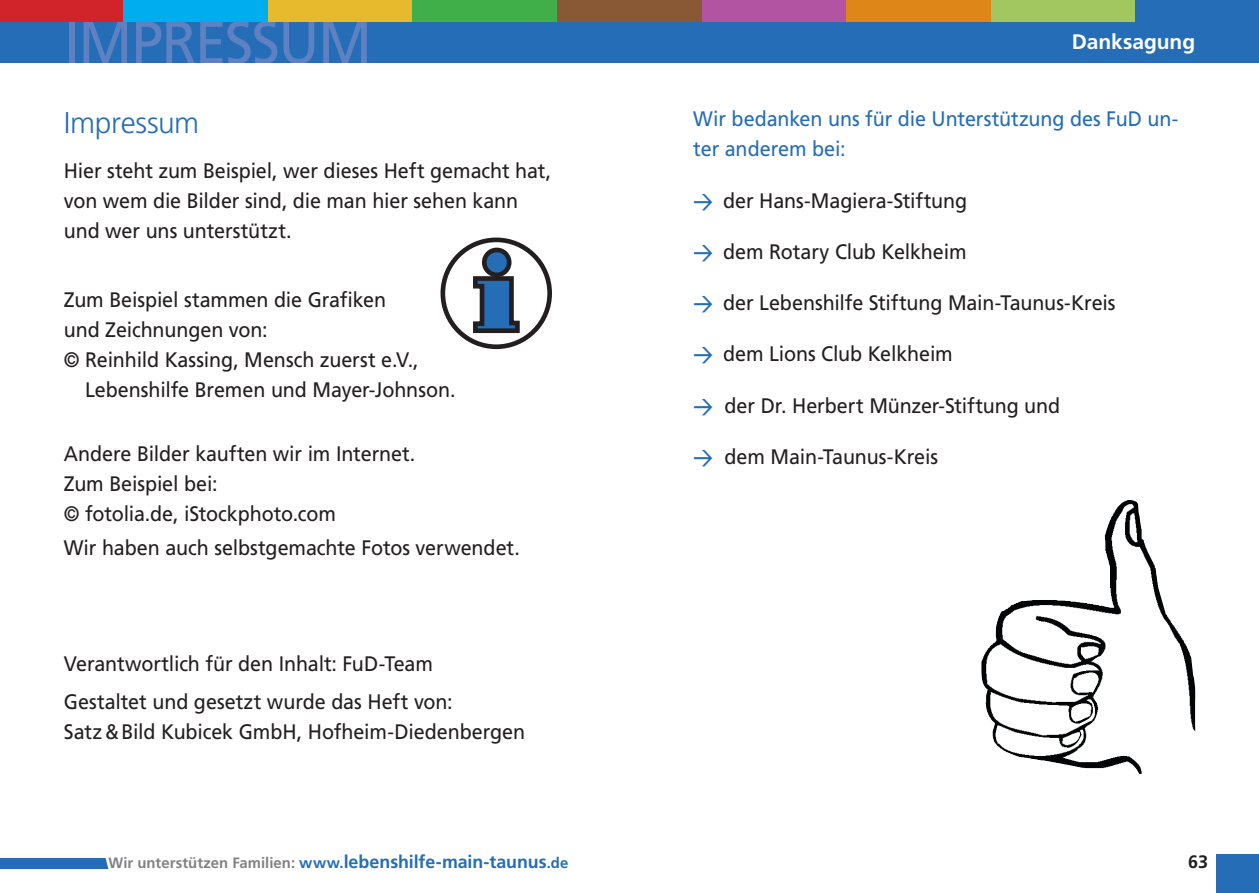
<style>
.page{position:relative;width:1259px;height:893px;background:#fff}
.page>*{position:absolute;margin:0;border:0;box-sizing:border-box;transform-origin:0 0}
.t1{font:60px "Frutiger LT";letter-spacing:-.025em;color:#5e81c1;scale:.95 1}
.t2{font:300 30px "Frutiger LT";letter-spacing:-.015em;color:#256db6}
.t3{font:21px/30px "Frutiger LT";letter-spacing:-.005em;color:#231f20;scale:.94 1}
.t4{font:21px/30px "Frutiger LT";letter-spacing:-.005em;color:#256db6;scale:.94 1}
.t5{font:700 21px "Frutiger LT";letter-spacing:-.005em;color:#fff}
.t6{font:700 18px "Frutiger LT";color:#231f20}
.t7{font:700 15px "Frutiger LT";letter-spacing:.005em;color:#808285}
.s1{font-family:"DIN";font-weight:500;color:#256db6}
.s2{color:#256db6}
.s3{font-size:18px;color:#256db6}
</style>
<div class="page">
<div style="left:0;top:858px;width:110px;height:10px;background:#256db6"></div>
<svg style="left:101px;top:858px;width:9px;height:11px"></svg>
<div style="left:1216px;top:855px;width:43px;height:38px;background:#256db6"></div>
<div style="left:0;top:21px;width:1259px;height:43px;background:#256db6"></div>
<div style="left:440px;top:238px;width:112px;height:111px;border:5px solid #231f20;border-radius:50%"></div>
<div style="left:484px;top:250px;width:25px;height:25px;background:#256db6;border-radius:50%"></div>
<div style="left:482px;top:248px;width:29px;height:29px;border:5px solid #231f20;border-radius:50%"></div>
<svg style="left:473px;top:274px;width:47px;height:60px"></svg>
<div style="left:0;top:0;width:123px;height:22px;background:#d1232a"></div>
<div style="left:123px;top:0;width:145px;height:22px;background:#00aeef"></div>
<div style="left:268px;top:0;width:144px;height:22px;background:#e7b92d"></div>
<div style="left:412px;top:0;width:145px;height:22px;background:#40ae49"></div>
<div style="left:557px;top:0;width:145px;height:22px;background:#895936"></div>
<div style="left:702px;top:0;width:144px;height:22px;background:#b254a1"></div>
<div style="left:846px;top:0;width:145px;height:22px;background:#df8619"></div>
<div style="left:991px;top:0;width:144px;height:22px;background:#a3c760"></div>
<div style="left:1135px;top:0;width:124px;height:22px;background:#256db6"></div>
<div style="left:0;top:63px;width:1259px;height:11px;background:#fff"></div>
<img style="left:981px;top:500px;width:214px;height:274px">
<h1 class="t1" style="left:64px;top:7px;width:326px">IMPRESSUM</h1>
<h2 class="t2" style="left:64px;top:106px;width:137px">Impressum</h2>
<p class="t3" style="left:64px;top:156px;width:520px">Hier steht zum Beispiel, wer dieses Heft gemacht hat, von wem die Bilder sind, die man hier sehen kann und wer uns unterstützt.</p>
<p class="t3" style="left:64px;top:284px;width:344px">Zum Beispiel stammen die Grafiken</p>
<p class="t3" style="left:64px;top:314px;width:218px">und Zeichnungen von:</p>
<p class="t3" style="left:64px;top:344px;width:379px">© Reinhild Kassing, Mensch zuerst e.V.,</p>
<p class="t3" style="left:85px;top:374px;width:395px">Lebenshilfe Bremen und Mayer-Johnson.</p>
<p class="t3" style="left:64px;top:439px;width:375px">Andere Bilder kauften wir im Internet.<br>Zum Beispiel bei:<br>© fotolia.de, iStockphoto.com</p>
<p class="t3" style="left:64px;top:533px;width:487px">Wir haben auch selbstgemachte Fotos verwendet.</p>
<p class="t3" style="left:64px;top:644px;width:415px;line-height:38.5px">Verantwortlich für den Inhalt: FuD-Team<br>Gestaltet und gesetzt wurde das Heft von:</p>
<p class="t3" style="left:64px;top:717px;width:492px">Satz&amp;Bild Kubicek GmbH, Hofheim-Diedenbergen</p>
<p class="t5" style="left:1072px;top:30px;width:125px">Danksagung</p>
<p class="t4" style="left:693px;top:104px;width:517px">Wir bedanken uns für die Unterstützung des FuD un&shy;ter anderem bei:</p>
<p class="t3" style="left:693px;top:185px;width:293px"><span class="s1">&gt;</span> der Hans-Magiera-Stiftung</p>
<p class="t3" style="left:693px;top:237px;width:292px"><span class="s1">&gt;</span> dem Rotary Club Kelkheim</p>
<p class="t3" style="left:693px;top:288px;width:451px"><span class="s1">&gt;</span> der Lebenshilfe Stiftung Main-Taunus-Kreis</p>
<p class="t3" style="left:693px;top:339px;width:278px"><span class="s1">&gt;</span> dem Lions Club Kelkheim</p>
<p class="t3" style="left:693px;top:390px;width:392px"><span class="s1">&gt;</span> der Dr. Herbert Münzer-Stiftung und</p>
<p class="t3" style="left:693px;top:442px;width:262px"><span class="s1">&gt;</span> dem Main-Taunus-Kreis</p>
<p class="t7" style="left:108px;top:854px;width:461px">Wir unterstützen Familien: <span class="s2">www.</span><span class="s3">lebenshilfe-main-taunus</span><span class="s2">.de</span></p>
<p class="t6" style="left:1188px;top:851px;width:21px">63</p>
</div>
